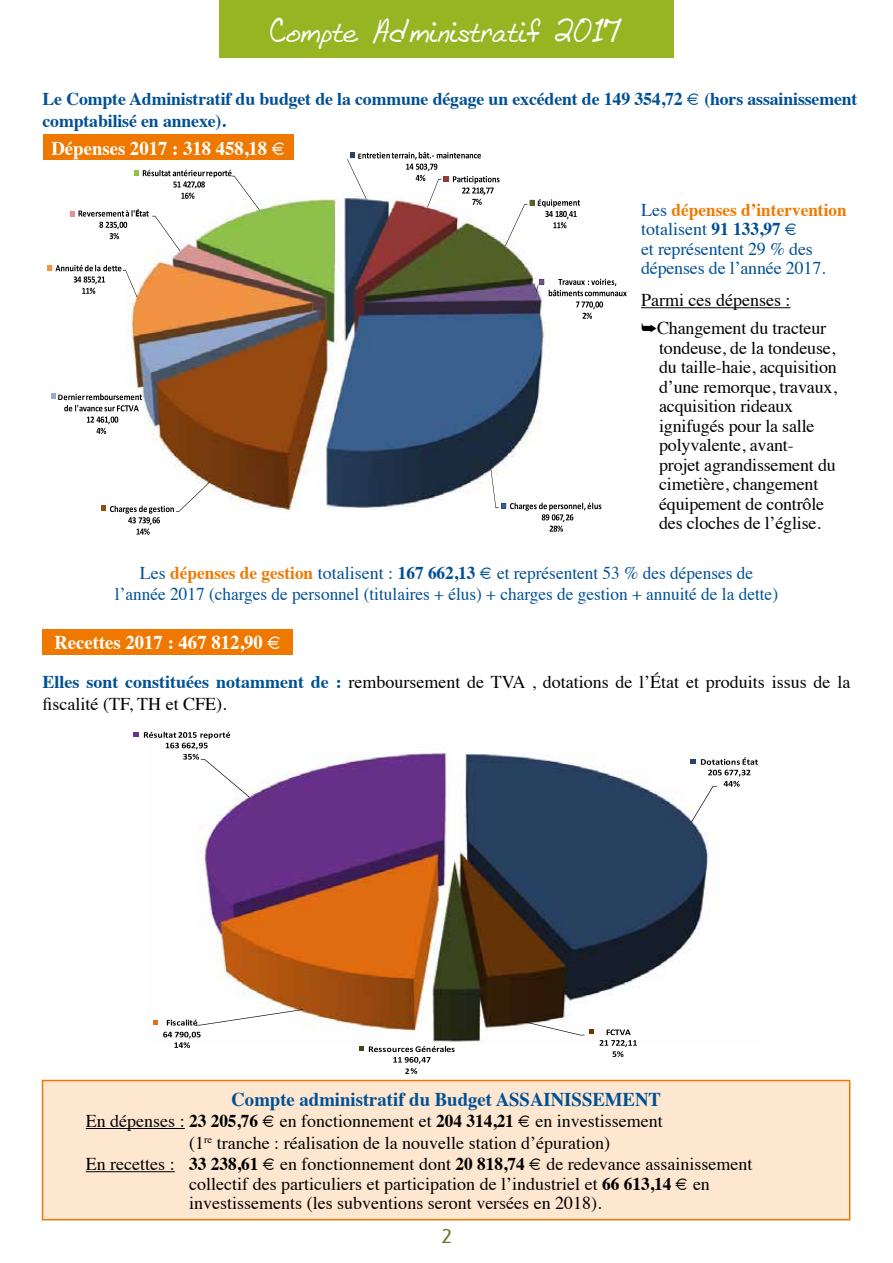
<style>
.page{position:relative;width:893px;height:1263px;background:#fff}
.page>*{position:absolute;margin:0;border:0;box-sizing:border-box;transform-origin:0 0}
.t1{font:34.5px "Beth Hand";color:#fff}
.t2{font:700 19.5px "Times";color:#fff;scale:.96 1}
.t3{font:700 19.5px "Times";color:#005095;scale:.96 1}
.t4{font:18px/19.5px "Times";color:#000}
.t5{font:18px/19.5px "Times";color:#005095}
.t6{font:700 18px/21.6px "Times";letter-spacing:-.01em;color:#005095}
.t7{font:18px "Arquitectura";color:#607e23;scale:1.5 1}
.t8{font:700 8.7px "Calibri";color:#000}
.t9{font:700 8.55px "Calibri";color:#000}
.s1{font-weight:700;color:#ef7900}
.s2{font-weight:700}
.s3{font-weight:700;color:#005095}
</style>
<div class="page">
<img style="left:123px;top:159px;width:415px;height:353px">
<svg style="left:350px;top:153px;width:5px;height:5px"></svg>
<svg style="left:362px;top:152px;width:137px;height:53px"></svg>
<svg style="left:530px;top:200px;width:5px;height:5px"></svg>
<svg style="left:542px;top:199px;width:38px;height:29px"></svg>
<svg style="left:539px;top:279px;width:88px;height:40px"></svg>
<svg style="left:501px;top:503px;width:100px;height:29px"></svg>
<svg style="left:102px;top:506px;width:72px;height:29px"></svg>
<svg style="left:47px;top:265px;width:74px;height:29px"></svg>
<svg style="left:70px;top:210px;width:79px;height:29px"></svg>
<svg style="left:134px;top:170px;width:98px;height:29px"></svg>
<svg style="left:51px;top:394px;width:5px;height:5px"></svg>
<svg style="left:64px;top:394px;width:78px;height:17px"></svg>
<svg style="left:87px;top:417px;width:31px;height:17px"></svg>
<div style="left:219px;top:0;width:455px;height:57px;background:#96b522"></div>
<hr style="left:641px;top:307px;width:149px;height:1px;background:#000">
<div style="left:43px;top:135px;width:251px;height:25px;background:#ef7900"></div>
<img style="left:164px;top:753px;width:554px;height:292px">
<svg style="left:196px;top:759px;width:521px;height:276px"></svg>
<svg style="left:589px;top:1029px;width:5px;height:5px"></svg>
<svg style="left:600px;top:1029px;width:37px;height:28px"></svg>
<svg style="left:359px;top:1046px;width:96px;height:28px"></svg>
<svg style="left:153px;top:1020px;width:5px;height:5px"></svg>
<svg style="left:167px;top:1019px;width:30px;height:6px"></svg>
<svg style="left:163px;top:1032px;width:38px;height:16px"></svg>
<svg style="left:134px;top:732px;width:96px;height:28px"></svg>
<svg style="left:690px;top:757px;width:68px;height:30px"></svg>
<div style="left:43px;top:629px;width:250px;height:25px;background:#ef7900"></div>
<div style="left:43px;top:1080px;width:807px;height:140px;background:#fee7d1"></div>
<hr style="left:86px;top:1128px;width:99px;height:1px;background:#000">
<hr style="left:86px;top:1171px;width:89px;height:1px;background:#000">
<div style="left:42px;top:1080px;width:808px;height:140px;border:2px solid #ef7900"></div>
<h1 class="t1" style="left:270px;top:15px;width:354px">Compte Administratif 2017</h1>
<p class="t6" style="left:43px;top:86px;width:816px">Le Compte Administratif du budget de la commune dégage un excédent de 149 354,72 € (hors assainissement comptabilisé en annexe).</p>
<p class="t2" style="left:51px;top:130px;width:246px">Dépenses 2017 : 318 458,18 €</p>
<p class="t9" style="left:117px;top:220px;width:4px">,</p>
<p class="t9" style="left:135px;top:208px;width:6px">É</p>
<p class="t9" style="left:95px;top:275px;width:4px">,</p>
<p class="t9" style="left:195px;top:179px;width:4px">,</p>
<p class="t9" style="left:58px;top:392px;width:7px">D</p>
<p class="t9" style="left:108px;top:415px;width:4px">,</p>
<p class="t9" style="left:150px;top:515px;width:4px">,</p>
<p class="t9" style="left:358px;top:150px;width:6px">E</p>
<p class="t9" style="left:428px;top:162px;width:4px">,</p>
<p class="t9" style="left:484px;top:185px;width:4px">,</p>
<p class="t9" style="left:537px;top:198px;width:6px">É</p>
<p class="t9" style="left:567px;top:209px;width:4px">,</p>
<p class="t9" style="left:593px;top:300px;width:4px">,</p>
<p class="t9" style="left:563px;top:513px;width:4px">,</p>
<p class="t5" style="left:641px;top:198px;width:207px">Les <span class="s1">dépenses d’intervention </span>totalisent <span class="s2">91 133,97 €<br></span>et représentent 29 % des dépenses de l’année 2017.</p>
<p class="t4" style="left:641px;top:285px;width:187px;line-height:28px">Parmi ces dépenses : ➥Changement du tracteur</p>
<p class="t4" style="left:659px;top:337px;width:179px">tondeuse, de la tondeuse, du taille-haie, acquisition d’une remorque, travaux, acquisition rideaux ignifugés pour la salle polyvalente, avant&shy;projet agrandissement du cimetière, changement équipement de contrôle des cloches de l’église.</p>
<p class="t5" style="left:115px;top:560px;width:665px;line-height:21.6px;text-align:center">Les <span class="s1">dépenses de gestion</span> totalisent : <span class="s2">167 662,13 €</span> et représentent 53 % des dépenses de l’année 2017 (charges de personnel (titulaires + élus) + charges de gestion + annuité de la dette)</p>
<p class="t2" style="left:54px;top:624px;width:238px">Recettes 2017 : 467 812,90 €</p>
<p class="t4" style="left:43px;top:670px;width:809px;line-height:21.6px"><span class="s3">Elles sont constituées notamment de :</span> remboursement de TVA , dotations de l’État et produits issus de la fiscalité (TF, TH et CFE).</p>
<p class="t8" style="left:405px;top:1065px;width:6px">2</p>
<p class="t3" style="left:231px;top:1080px;width:449px">Compte administratif du Budget ASSAINISSEMENT</p>
<p class="t4" style="left:86px;top:1110px;width:579px">En dépenses : <span class="s2">23 205,76 €</span> en fonctionnement et <span class="s2">204 314,21 €</span> en investissement</p>
<p class="t4" style="left:189px;top:1131px;width:423px">(1<sup>re</sup> tranche : réalisation de la nouvelle station d’épuration)</p>
<p class="t4" style="left:86px;top:1153px;width:668px">En recettes : <span class="s2">33 238,61 €</span> en fonctionnement dont <span class="s2">20 818,74 €</span> de redevance assainissement</p>
<p class="t4" style="left:189px;top:1172px;width:522px">collectif des particuliers et participation de l’industriel et <span class="s2">66 613,14 €</span> en investissements (les subventions seront versées en 2018).</p>
<p class="t7" style="left:441px;top:1225px;width:9px">2</p>
</div>
